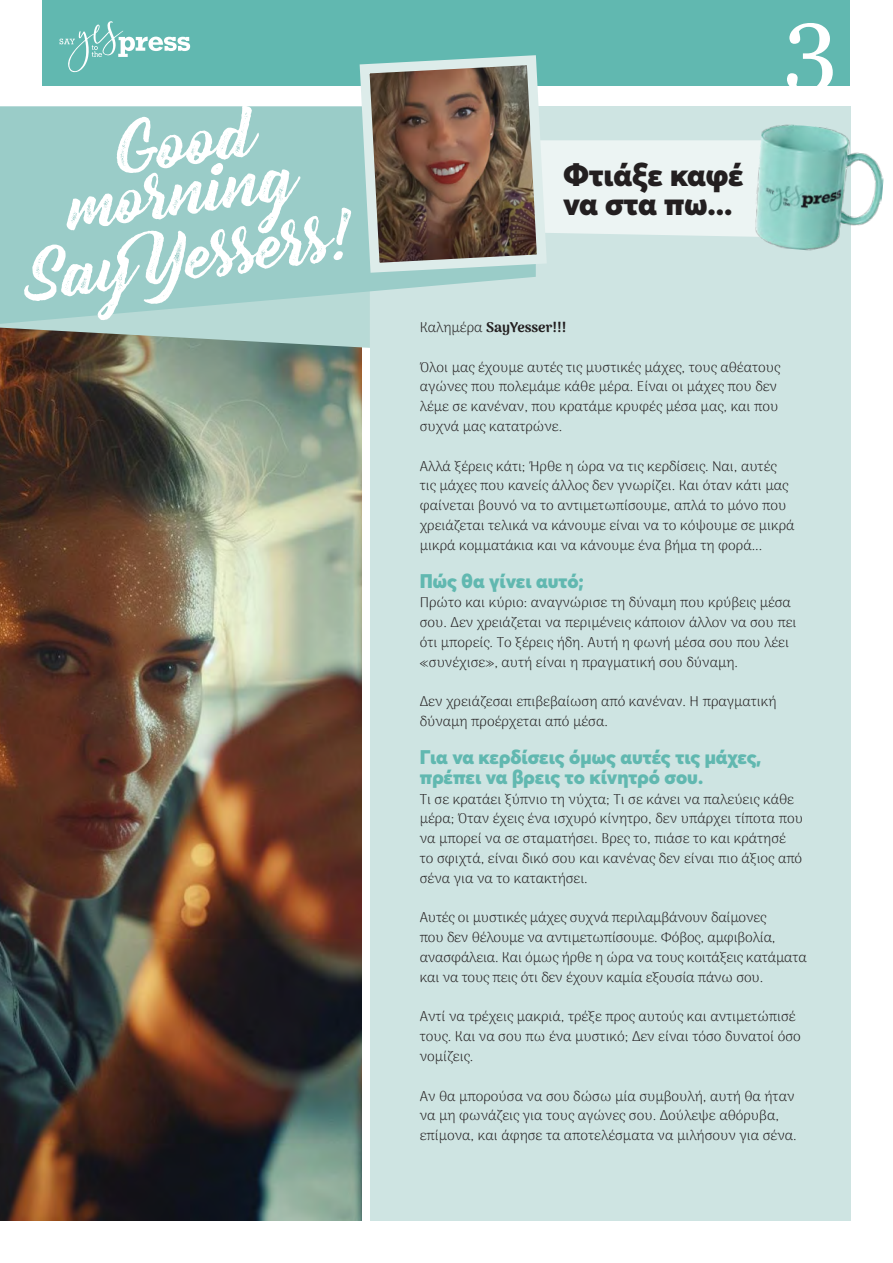
<style>
.page{position:relative;width:893px;height:1263px;background:#fff}
.page>*{position:absolute;margin:0;border:0;box-sizing:border-box;transform-origin:0 0}
.t1{font:97.5px "Georgia";color:#fff}
.t2{font:62.4px/48.8px "Bernadette Rough";color:#fff;text-align:center;scale:1.07 1}
.t3{font:900 31.5px/28.5px "Averta";letter-spacing:-.005em;color:#231f20}
.t4{font:900 19.5px/19.8px "Averta";letter-spacing:-.005em;color:#61b8b0}
.t5{font:100 14.1px/19.8px "Arima";color:#231f20}
</style>
<div class="page">
<img style="left:0;top:348px;width:361px;height:872px">
<svg style="left:0;top:324px;width:370px;height:24px;background:#94a49a"></svg>
<div style="left:370px;top:106px;width:480px;height:1114px;background:#cee4e2"></div>
<div style="left:43px;top:0;width:807px;height:85px;background:#61b8b0"></div>
<svg style="left:60px;top:21px;width:130px;height:51px"></svg>
<img style="left:830px;top:122px;width:54px;height:134px">
<svg style="left:0;top:106px;width:520px;height:218px;background:#9fceca"></svg>
<svg style="left:355px;top:55px;width:475px;height:223px"></svg>
<h2 class="t2" style="left:61px;top:136px;width:216px;rotate:-8deg">Good morning</h2>
<h2 class="t2" style="left:29px;top:255px;width:315px;rotate:-8deg">SayYessers!</h2>
<h3 class="t3" style="left:563px;top:160px;width:182px">Φτιάξε καφέ να στα πω...</h3>
<h1 class="t1" style="left:784px;top:-29px;width:55px">3</h1>
<p class="t5" style="left:420px;top:317px;width:148px">Καλημέρα SayYesser!!!</p>
<p class="t5" style="left:420px;top:357px;width:362px">Όλοι μας έχουμε αυτές τις μυστικές μάχες, τους αθέατους αγώνες που πολεμάμε κάθε μέρα. Είναι οι μάχες που δεν λέμε σε κανέναν, που κρατάμε κρυφές μέσα μας, και που συχνά μας κατατρώνε.</p>
<p class="t5" style="left:420px;top:456px;width:376px">Αλλά ξέρεις κάτι; Ήρθε η ώρα να τις κερδίσεις. Ναι, αυτές τις μάχες που κανείς άλλος δεν γνωρίζει. Και όταν κάτι μας φαίνεται βουνό να το αντιμετωπίσουμε, απλά το μόνο που χρειάζεται τελικά να κάνουμε είναι να το κόψουμε σε μικρά μικρά κομματάκια και να κάνουμε ένα βήμα τη φορά...</p>
<h3 class="t4" style="left:420px;top:570px;width:165px">Πώς θα γίνει αυτό;</h3>
<p class="t5" style="left:420px;top:593px;width:378px">Πρώτο και κύριο: αναγνώρισε τη δύναμη που κρύβεις μέσα σου. Δεν χρειάζεται να περιμένεις κάποιον άλλον να σου πει ότι μπορείς. Το ξέρεις ήδη. Αυτή η φωνή μέσα σου που λέει «συνέχισε», αυτή είναι η πραγματική σου δύναμη.</p>
<p class="t5" style="left:420px;top:692px;width:358px">Δεν χρειάζεσαι επιβεβαίωση από κανέναν. Η πραγματική δύναμη προέρχεται από μέσα.</p>
<h3 class="t4" style="left:420px;top:747px;width:343px">Για να κερδίσεις όμως αυτές τις μάχες, πρέπει να βρεις το κίνητρό σου.</h3>
<p class="t5" style="left:420px;top:789px;width:385px">Τι σε κρατάει ξύπνιο τη νύχτα; Τι σε κάνει να παλεύεις κάθε μέρα; Όταν έχεις ένα ισχυρό κίνητρο, δεν υπάρχει τίποτα που να μπορεί να σε σταματήσει. Βρες το, πιάσε το και κράτησέ το σφιχτά, είναι δικό σου και κανένας δεν είναι πιο άξιος από σένα για να το κατακτήσει.</p>
<p class="t5" style="left:420px;top:908px;width:388px">Αυτές οι μυστικές μάχες συχνά περιλαμβάνουν δαίμονες<br>που δεν θέλουμε να αντιμετωπίσουμε. Φόβος, αμφιβολία, ανασφάλεια. Και όμως ήρθε η ώρα να τους κοιτάξεις κατάματα και να τους πεις ότι δεν έχουν καμία εξουσία πάνω σου.</p>
<p class="t5" style="left:420px;top:1007px;width:383px">Αντί να τρέχεις μακριά, τρέξε προς αυτούς και αντιμετώπισέ τους. Και να σου πω ένα μυστικό; Δεν είναι τόσο δυνατοί όσο νομίζεις.</p>
<p class="t5" style="left:420px;top:1086px;width:378px">Αν θα μπορούσα να σου δώσω μία συμβουλή, αυτή θα ήταν να μη φωνάζεις για τους αγώνες σου. Δούλεψε αθόρυβα, επίμονα, και άφησε τα αποτελέσματα να μιλήσουν για σένα.</p>
</div>
